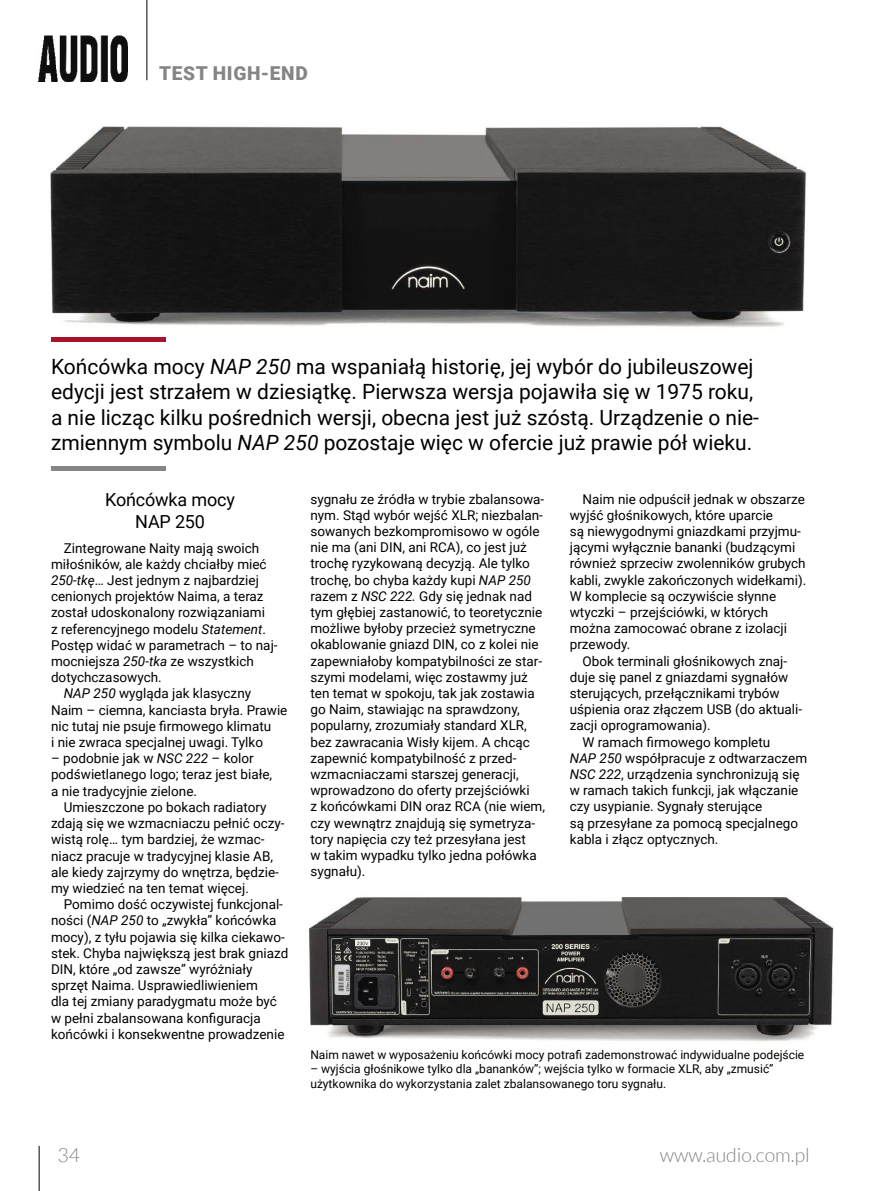
<style>
.page{position:relative;width:893px;height:1191px;background:#fff}
.page>*{position:absolute;margin:0;border:0;box-sizing:border-box;transform-origin:0 0}
.t1{font:21px/25.2px "Roboto";color:#000}
.t2{font:300 19.5px "Lato";color:#858585}
.t3{font:900 19.2px "Roboto";letter-spacing:.035em;color:#858585}
.t4{font:18px/21.6px "Roboto";letter-spacing:-.01em;color:#000;text-align:center}
.t5{font:13.5px/16.2px "Roboto";color:#000}
.t6{font:12px/14.4px "Roboto";color:#000}
.s1{font-style:italic}
</style>
<div class="page">
<hr style="left:39px;top:1145px;width:1px;height:46px;background:#000">
<hr style="left:147px;top:0;width:1px;height:80px;background:#000">
<img style="left:39px;top:35px;width:89px;height:46px">
<img style="left:50px;top:126px;width:756px;height:201px">
<hr style="left:51px;top:337px;width:115px;height:4px;background:#a9132a">
<div style="left:51px;top:466px;width:115px;height:5px;background:#858585"></div>
<img style="left:309px;top:896px;width:525px;height:146px">
<h3 class="t3" style="left:159px;top:60px;width:150px">TEST HIGH-END</h3>
<p class="t1" style="left:51px;top:353px;width:710px">Końcówka mocy <span class="s1">NAP 250</span> ma wspaniałą historię, jej wybór do jubileuszowej edycji jest strzałem w dziesiątkę. Pierwsza wersja pojawiła się w 1975 roku, a nie licząc kilku pośrednich wersji, obecna jest już szóstą. Urządzenie o nie&shy;zmiennym symbolu <span class="s1">NAP 250</span> pozostaje więc w ofercie już prawie pół wieku.</p>
<h3 class="t4" style="left:105px;top:488px;width:131px">Końcówka mocy<br>NAP 250</h3>
<p class="t5" style="left:64px;top:539px;width:197px">Zintegrowane Naity mają swoich</p>
<p class="t5" style="left:51px;top:555px;width:217px">miłośników, ale każdy chciałby mieć</p>
<p class="t5" style="left:51px;top:571px;width:209px"><span class="s1">250-tkę</span>… Jest jednym z najbardziej</p>
<p class="t5" style="left:51px;top:588px;width:214px">cenionych projektów Naima, a teraz</p>
<p class="t5" style="left:51px;top:604px;width:215px">został udoskonalony rozwiązaniami</p>
<p class="t5" style="left:51px;top:620px;width:217px">z referencyjnego modelu <span class="s1">Statement</span>.</p>
<p class="t5" style="left:51px;top:636px;width:228px">Postęp widać w parametrach – to naj-</p>
<p class="t5" style="left:51px;top:652px;width:204px">mocniejsza <span class="s1">250-tka</span> ze wszystkich</p>
<p class="t5" style="left:51px;top:669px;width:112px">dotychczasowych.</p>
<p class="t5" style="left:64px;top:685px;width:189px"><span class="s1">NAP 250</span> wygląda jak klasyczny</p>
<p class="t5" style="left:51px;top:701px;width:238px">Naim – ciemna, kanciasta bryła. Prawie</p>
<p class="t5" style="left:51px;top:717px;width:222px">nic tutaj nie psuje firmowego klimatu</p>
<p class="t5" style="left:51px;top:733px;width:214px">i nie zwraca specjalnej uwagi. Tylko</p>
<p class="t5" style="left:51px;top:750px;width:223px">– podobnie jak w <span class="s1">NSC 222</span> – kolor podświetlanego logo; teraz jest białe, a nie tradycyjnie zielone.</p>
<p class="t5" style="left:51px;top:798px;width:235px;text-indent:13px">Umieszczone po bokach radiatory zdają się we wzmacniaczu pełnić oczy&shy;wistą rolę… tym bardziej, że wzmac&shy;niacz pracuje w tradycyjnej klasie AB, ale kiedy zajrzymy do wnętrza, będzie&shy;my wiedzieć na ten temat więcej.</p>
<p class="t5" style="left:51px;top:895px;width:239px;text-indent:13px">Pomimo dość oczywistej funkcjonal&shy;ności (<span class="s1">NAP 250</span> to „zwykła” końcówka mocy), z tyłu pojawia się kilka ciekawo&shy;stek. Chyba największą jest brak gniazd DIN, które „od zawsze” wyróżniały sprzęt Naima. Usprawiedliwieniem<br>dla tej zmiany paradygmatu może być w pełni zbalansowana konfiguracja końcówki i konsekwentne prowadzenie</p>
<p class="t5" style="left:310px;top:490px;width:236px">sygnału ze źródła w trybie zbalansowa&shy;nym. Stąd wybór wejść XLR; niezbalan&shy;sowanych bezkompromisowo w ogóle nie ma (ani DIN, ani RCA), co jest już trochę ryzykowaną decyzją. Ale tylko trochę, bo chyba każdy kupi <span class="s1">NAP 250 </span>razem z <span class="s1">NSC 222.</span> Gdy się jednak nad tym głębiej zastanowić, to teoretycznie możliwe byłoby przecież symetryczne okablowanie gniazd DIN, co z kolei nie zapewniałoby kompatybilności ze star&shy;szymi modelami, więc zostawmy już ten temat w spokoju, tak jak zostawia go Naim, stawiając na sprawdzony, popularny, zrozumiały standard XLR, bez zawracania Wisły kijem. A chcąc zapewnić kompatybilność z przed&shy;wzmacniaczami starszej generacji, wprowadzono do oferty przejściówki<br>z końcówkami DIN oraz RCA (nie wiem, czy wewnątrz znajdują się symetryza&shy;tory napięcia czy też przesyłana jest<br>w takim wypadku tylko jedna połówka sygnału).</p>
<p class="t5" style="left:570px;top:490px;width:238px;text-indent:13px">Naim nie odpuścił jednak w obszarze wyjść głośnikowych, które uparcie<br>są niewygodnymi gniazdkami przyjmu&shy;jącymi wyłącznie bananki (budzącymi również sprzeciw zwolenników grubych kabli, zwykle zakończonych widełkami).<br>W komplecie są oczywiście słynne wtyczki – przejściówki, w których można zamocować obrane z izolacji przewody.</p>
<p class="t5" style="left:583px;top:652px;width:206px">Obok terminali głośnikowych znaj-</p>
<p class="t5" style="left:570px;top:668px;width:220px">duje się panel z gniazdami sygnałów</p>
<p class="t5" style="left:570px;top:684px;width:211px">sterujących, przełącznikami trybów</p>
<p class="t5" style="left:570px;top:701px;width:234px">uśpienia oraz złączem USB (do aktuali-</p>
<p class="t5" style="left:570px;top:717px;width:142px">zacji oprogramowania).</p>
<p class="t5" style="left:583px;top:733px;width:189px">W ramach firmowego kompletu</p>
<p class="t5" style="left:570px;top:749px;width:239px"><span class="s1">NAP 250</span> współpracuje z odtwarzaczem</p>
<p class="t5" style="left:570px;top:765px;width:231px"><span class="s1">NSC 222</span>, urządzenia synchronizują się</p>
<p class="t5" style="left:570px;top:782px;width:230px">w ramach takich funkcji, jak włączanie</p>
<p class="t5" style="left:570px;top:798px;width:194px">czy usypianie. Sygnały sterujące</p>
<p class="t5" style="left:570px;top:814px;width:230px">są przesyłane za pomocą specjalnego</p>
<p class="t5" style="left:570px;top:830px;width:150px">kabla i złącz optycznych.</p>
<p class="t6" style="left:310px;top:1046px;width:495px">Naim nawet w wyposażeniu końcówki mocy potrafi zademonstrować indywidualne podejście</p>
<p class="t6" style="left:310px;top:1061px;width:465px">– wyjścia głośnikowe tylko dla „bananków”; wejścia tylko w formacie XLR, aby „zmusić” użytkownika do wykorzystania zalet zbalansowanego toru sygnału.</p>
<h2 class="t2" style="left:57px;top:1144px;width:24px">34</h2>
<h2 class="t2" style="left:660px;top:1144px;width:151px">www.audio.com.pl</h2>
</div>
